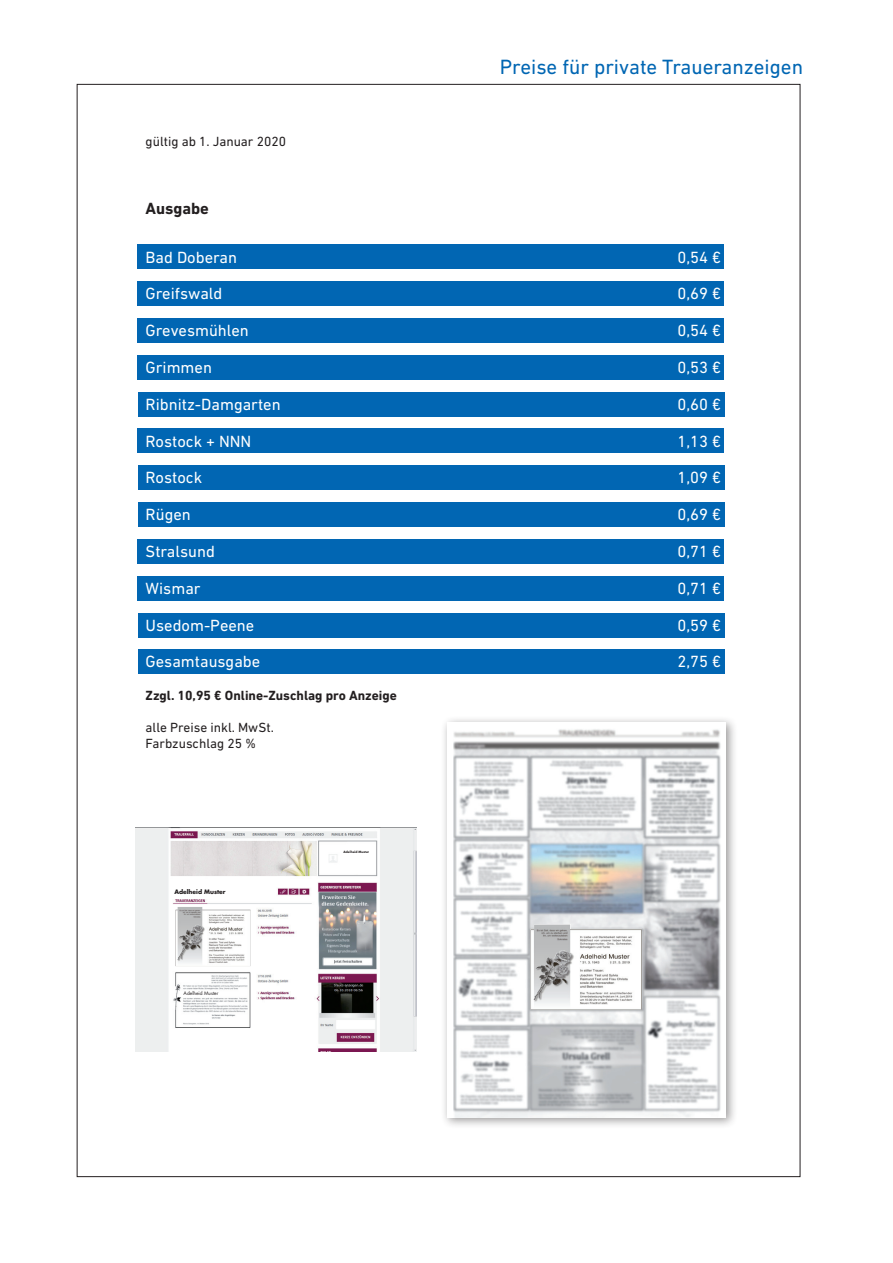
<style>
.page{position:relative;width:893px;height:1263px;background:#fff}
.page>*{position:absolute;margin:0;border:0;box-sizing:border-box;transform-origin:0 0}
.t1{font:21px "DIN Next LT Pro";color:#0166b3}
.t2{font:16.5px "DIN Next LT Pro";color:#fff}
.t3{font:700 16.5px "DIN Next LT Pro";color:#231f20}
.t4{font:13.5px/16.2px "DIN Next LT Pro";color:#231f20}
.t5{font:700 13.5px "DIN Next LT Pro";color:#231f20}
.t6{font:700 6px "Futura CE";color:#231f20}
.t7{font:4.95px "Futura";color:#231f20}
.t8{font:700 3px "Futura CE";color:#231f20}
</style>
<div class="page">
<div style="left:138px;top:613px;width:587px;height:24px;background:#0166b3"></div>
<div style="left:138px;top:650px;width:587px;height:24px;background:#0166b3"></div>
<div style="left:138px;top:576px;width:586px;height:24px;background:#0166b3"></div>
<div style="left:138px;top:539px;width:586px;height:24px;background:#0166b3"></div>
<div style="left:138px;top:502px;width:587px;height:25px;background:#0166b3"></div>
<div style="left:138px;top:466px;width:587px;height:24px;background:#0166b3"></div>
<div style="left:138px;top:429px;width:586px;height:24px;background:#0166b3"></div>
<div style="left:138px;top:392px;width:587px;height:24px;background:#0166b3"></div>
<div style="left:138px;top:355px;width:586px;height:24px;background:#0166b3"></div>
<div style="left:138px;top:318px;width:586px;height:24px;background:#0166b3"></div>
<div style="left:138px;top:281px;width:586px;height:25px;background:#0166b3"></div>
<div style="left:138px;top:244px;width:586px;height:25px;background:#0166b3"></div>
<img style="left:136px;top:827px;width:281px;height:225px">
<div style="left:441px;top:716px;width:296px;height:413px;background:#231f20;opacity:.45"></div>
<div style="left:447px;top:722px;width:278px;height:395px;background:#fff"></div>
<img style="left:453px;top:729px;width:268px;height:388px">
<svg style="left:174px;top:906px;width:76px;height:62px"></svg>
<img style="left:175px;top:907px;width:75px;height:59px">
<img style="left:531px;top:924px;width:111px;height:85px">
<p class="t4" style="left:146px;top:133px;width:142px">gültig ab 1. Januar 2020</p>
<p class="t1" style="left:500px;top:55px;width:305px">Preise für private Traueranzeigen</p>
<p class="t3" style="left:146px;top:199px;width:65px">Ausgabe</p>
<p class="t2" style="left:146px;top:247px;width:93px">Bad Doberan</p>
<p class="t2" style="left:677px;top:247px;width:45px">0,54 €</p>
<p class="t2" style="left:146px;top:284px;width:78px">Greifswald</p>
<p class="t2" style="left:677px;top:284px;width:45px">0,69 €</p>
<p class="t2" style="left:146px;top:321px;width:105px">Grevesmühlen</p>
<p class="t2" style="left:677px;top:321px;width:45px">0,54 €</p>
<p class="t2" style="left:146px;top:358px;width:68px">Grimmen</p>
<p class="t2" style="left:677px;top:358px;width:45px">0,53 €</p>
<p class="t2" style="left:146px;top:395px;width:137px">Ribnitz-Damgarten</p>
<p class="t2" style="left:677px;top:395px;width:45px">0,60 €</p>
<p class="t2" style="left:146px;top:431px;width:107px">Rostock + NNN</p>
<p class="t2" style="left:677px;top:431px;width:45px">1,13 €</p>
<p class="t2" style="left:146px;top:468px;width:58px">Rostock</p>
<p class="t2" style="left:677px;top:468px;width:45px">1,09 €</p>
<p class="t2" style="left:146px;top:505px;width:47px">Rügen</p>
<p class="t2" style="left:677px;top:505px;width:45px">0,69 €</p>
<p class="t2" style="left:146px;top:542px;width:71px">Stralsund</p>
<p class="t2" style="left:677px;top:542px;width:45px">0,71 €</p>
<p class="t2" style="left:146px;top:579px;width:57px">Wismar</p>
<p class="t2" style="left:677px;top:579px;width:45px">0,71 €</p>
<p class="t2" style="left:146px;top:615px;width:110px">Usedom-Peene</p>
<p class="t2" style="left:677px;top:615px;width:45px">0,59 €</p>
<p class="t2" style="left:146px;top:652px;width:116px">Gesamtausgabe</p>
<p class="t2" style="left:677px;top:652px;width:45px">2,75 €</p>
<p class="t5" style="left:146px;top:687px;width:253px">Zzgl. 10,95 € Online-Zuschlag pro Anzeige</p>
<p class="t4" style="left:146px;top:719px;width:130px">alle Preise inkl. MwSt.<br>Farbzuschlag 25 %</p>
<p class="t6" style="left:174px;top:887px;width:53px">Adelheid Muster</p>
<p class="t7" style="left:184px;top:990px;width:36px">Adelheid Muster</p>
<p class="t8" style="left:344px;top:850px;width:27px">Adelheid Muster</p>
</div>
